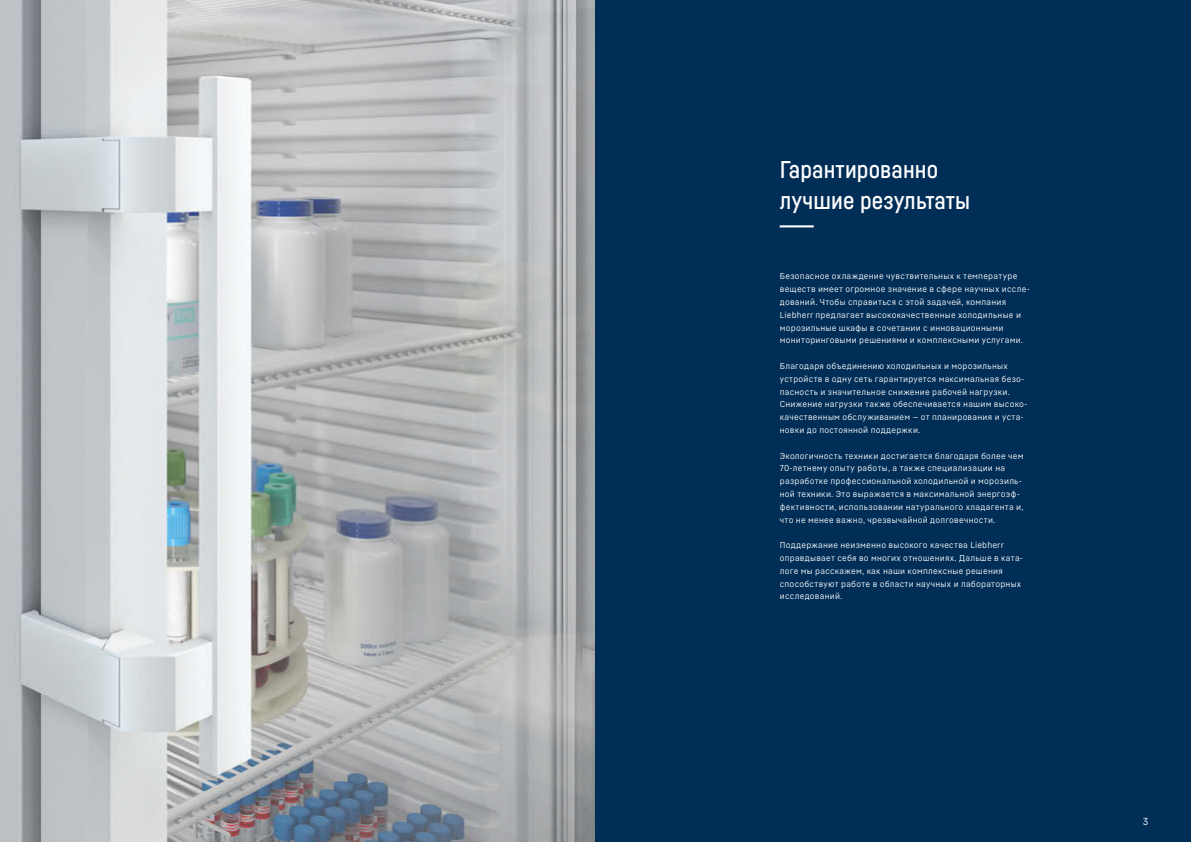
<style>
.page{position:relative;width:1191px;height:842px;background:#fff}
.page>*{position:absolute;margin:0;border:0;box-sizing:border-box;transform-origin:0 0}
.t1{font:24px/31.5px "Liebherr Head Regular 2";letter-spacing:.005em;color:#fff}
.t2{font:10px "Liebherr Text Regular 2";color:#fff}
.t3{font:8.5px/12.8px "Liebherr Text Regular 2";letter-spacing:.025em;color:#fff}
</style>
<div class="page">
<img style="left:0;top:0;width:595px;height:842px">
<div style="left:595px;top:0;width:596px;height:842px;background:#002e57"></div>
<h1 class="t1" style="left:780px;top:153px;width:192px">Гарантированно лучшие результаты ---</h1>
<p class="t3" style="left:780px;top:269px;width:252px">Безопасное охлаждение чувствительных к температуре веществ имеет огромное значение в сфере научных иссле&shy;дований. Чтобы справиться с этой задачей, компания Liebherr предлагает высококачественные холодильные и морозильные шкафы в сочетании с инновационными мониторинговыми решениями и комплексными услугами.</p>
<p class="t3" style="left:780px;top:359px;width:249px">Благодаря объединению холодильных и морозильных устройств в одну сеть гарантируется максимальная безо&shy;пасность и значительное снижение рабочей нагрузки.<br>Снижение нагрузки также обеспечивается нашим высоко&shy;качественным обслуживанием — от планирования и уста&shy;новки до постоянной поддержки.</p>
<p class="t3" style="left:780px;top:449px;width:245px">Экологичность техники достигается благодаря более чем 70-летнему опыту работы, а также специализации на разработке профессиональной холодильной и морозиль&shy;ной техники. Это выражается в максимальной энергоэф&shy;фективности, использовании натурального хладагента и, что не менее важно, чрезвычайной долговечности.</p>
<p class="t3" style="left:780px;top:538px;width:245px">Поддержание неизменно высокого качества Liebherr оправдывает себя во многих отношениях. Дальше в ката&shy;логе мы расскажем, как наши комплексные решения способствуют работе в области научных и лабораторных исследований.</p>
<p class="t2" style="left:1142px;top:815px;width:7px">3</p>
</div>
